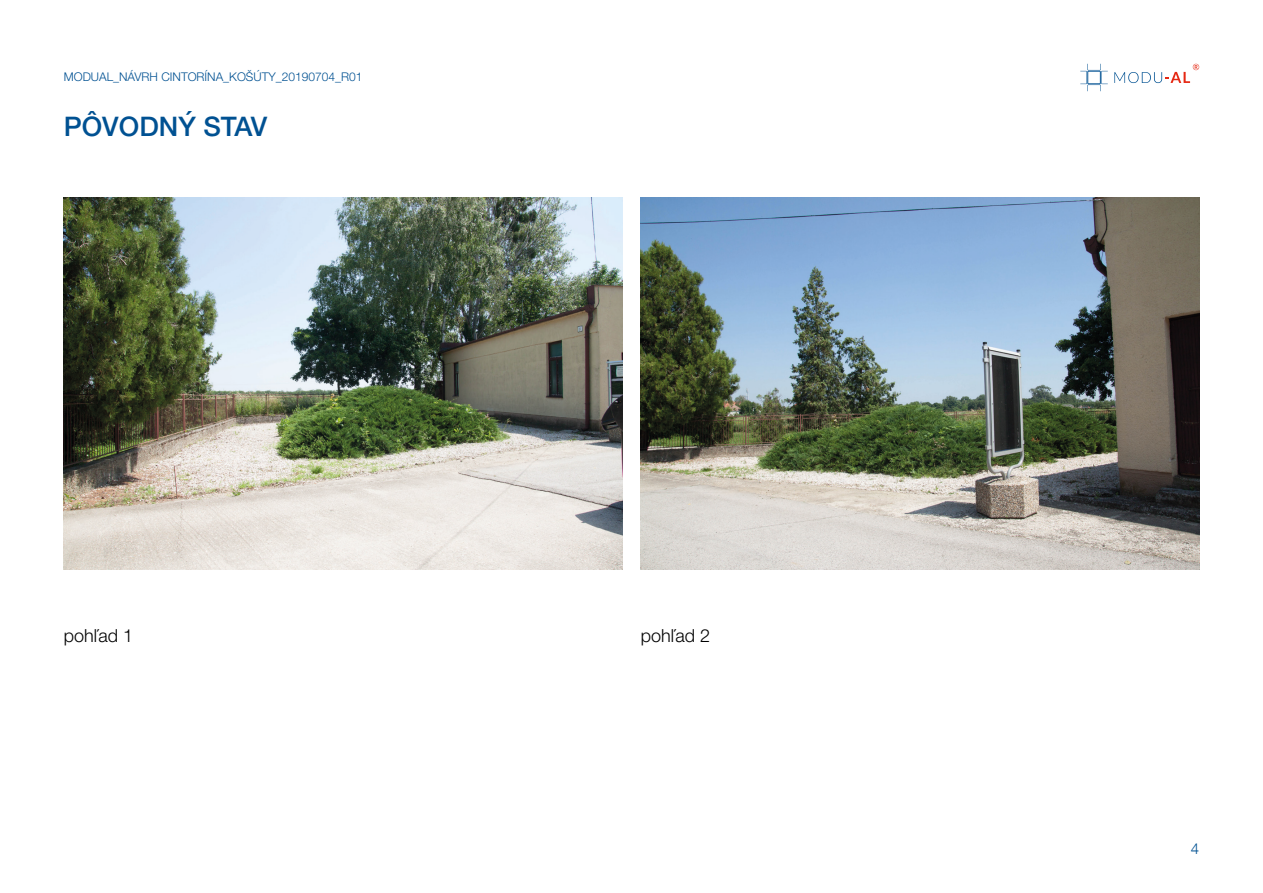
<style>
.page{position:relative;width:1263px;height:893px;background:#fff}
.page>*{position:absolute;margin:0;border:0;box-sizing:border-box;transform-origin:0 0}
.t1{font:500 27px "Helvetica Neue LT Pro";color:#005192}
.t2{font:300 18px "Helvetica Neue LT Pro";color:#000}
.t3{font:300 15px "Helvetica Neue LT Com";color:#005192}
.t4{font:300 12px "Helvetica Neue LT Pro";color:#005192}
</style>
<div class="page">
<svg style="left:1114px;top:64px;width:85px;height:19px"></svg>
<svg style="left:1080px;top:64px;width:28px;height:27px"></svg>
<img style="left:64px;top:198px;width:558px;height:372px">
<img style="left:641px;top:198px;width:558px;height:372px">
<p class="t4" style="left:64px;top:69px;width:300px">MODUAL_NÁVRH CINTORÍNA_KOŠÚTY_20190704_R01</p>
<p class="t1" style="left:64px;top:110px;width:205px">PÔVODNÝ STAV</p>
<p class="t2" style="left:64px;top:625px;width:71px">pohľad 1</p>
<p class="t2" style="left:641px;top:625px;width:71px">pohľad 2</p>
<p class="t3" style="left:1191px;top:839px;width:10px">4</p>
</div>
